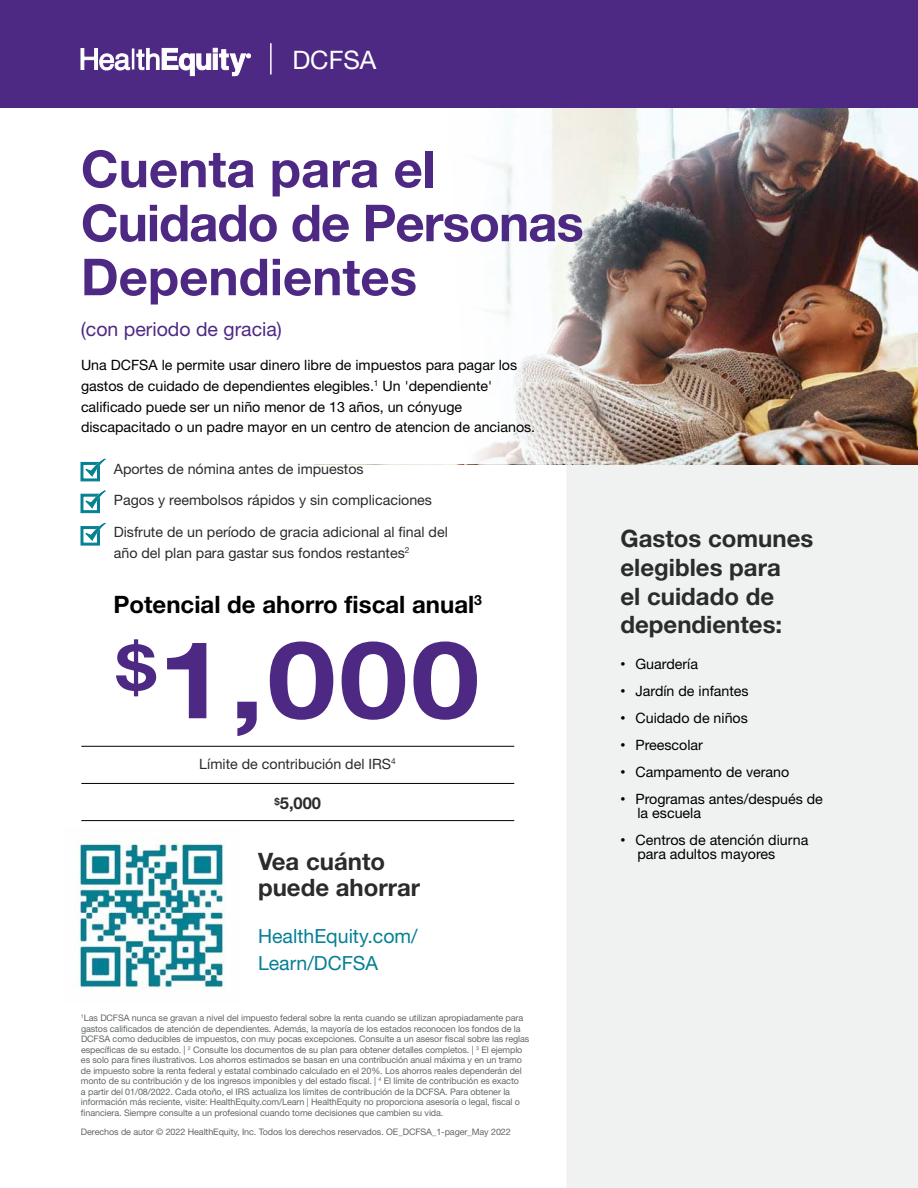
<style>
.page{position:relative;width:918px;height:1188px;background:#fff}
.page>*{position:absolute;margin:0;border:0;box-sizing:border-box;transform-origin:0 0}
.t1{font:700 107.55px "Helvetica Neue LT Pro";color:#4e2984;scale:1.15 1}
.t2{font:700 51px/54px "Helvetica Neue LT Pro";color:#4e2984}
.t3{font:25.5px "Helvetica Neue LT Pro";color:#fff}
.t4{font:700 24px/28.8px "Helvetica Neue LT Pro";color:#2a2c2b}
.t5{font:700 24px "Helvetica Neue LT Pro";color:#000}
.t6{font:19.5px/27px "Helvetica Neue LT Pro";color:#057f93}
.t7{font:19.5px "Helvetica Neue LT Pro";color:#4e2984}
.t8{font:700 16.5px "Helvetica Neue LT Pro";color:#2a2c2b}
.t9{font:14.25px/20.7px "Helvetica Neue LT Pro";color:#000}
.t10{font:14.25px/21px "Helvetica Neue LT Pro";color:#2a2c2b}
.t11{font:9px/10.5px "Helvetica Neue LT Pro";letter-spacing:-.01em;color:#626668}
.s1{font-family:"Arial"}
</style>
<div class="page">
<div style="left:567px;top:364px;width:351px;height:824px;background:#f0f1f1"></div>
<img style="left:648px;top:107px;width:270px;height:357px">
<svg style="left:312px;top:107px;width:336px;height:357px"></svg>
<div style="left:0;top:0;width:918px;height:107px;background:#4e2984"></div>
<img style="left:80px;top:43px;width:192px;height:34px">
<svg style="left:81px;top:459px;width:24px;height:22px"></svg>
<svg style="left:81px;top:491px;width:24px;height:22px"></svg>
<svg style="left:81px;top:523px;width:24px;height:22px"></svg>
<img style="left:76px;top:839px;width:149px;height:150px">
<hr style="left:81px;top:746px;width:433px;height:1px;background:#000">
<hr style="left:81px;top:783px;width:433px;height:1px;background:#000">
<hr style="left:81px;top:820px;width:433px;height:1px;background:#000">
<h3 class="t3" style="left:292px;top:44px;width:86px">DCFSA</h3>
<h2 class="t2" style="left:81px;top:141px;width:504px">Cuenta para el<br>Cuidado de Personas<br>Dependientes</h2>
<h3 class="t7" style="left:81px;top:317px;width:203px">(con periodo de gracia)</h3>
<p class="t9" style="left:81px;top:354px;width:456px">Una DCFSA le permite usar dinero libre de impuestos para pagar los gastos de cuidado de dependientes elegibles.<sup>1</sup> Un 'dependiente' calificado puede ser un niño menor de 13 años, un cónyuge discapacitado o un padre mayor en un centro de atencion de ancianos.</p>
<h3 class="t10" style="left:114px;top:458px;width:251px">Aportes de nómina antes de impuestos</h3>
<h3 class="t10" style="left:114px;top:489px;width:320px">Pagos y reembolsos rápidos y sin complicaciones</h3>
<h3 class="t10" style="left:114px;top:521px;width:336px">Disfrute de un período de gracia adicional al final del año del plan para gastar sus fondos restantes<sup>2</sup></h3>
<h3 class="t5" style="left:114px;top:589px;width:370px">Potencial de ahorro fiscal anual<sup>3</sup></h3>
<h1 class="t1" style="left:116px;top:614px;width:318px"><sup>$</sup>1,000</h1>
<h3 class="t10" style="left:199px;top:753px;width:198px">Límite de contribución del IRS<sup>4</sup></h3>
<h3 class="t8" style="left:275px;top:793px;width:48px"><sup>$</sup>5,000</h3>
<h3 class="t4" style="left:258px;top:849px;width:164px;line-height:25.7px">Vea cuánto puede ahorrar</h3>
<h3 class="t6" style="left:258px;top:922px;width:161px">HealthEquity.com/<br>Learn/DCFSA</h3>
<p class="t11" style="left:81px;top:1012px;width:450px"><sup>1</sup>Las DCFSA nunca se gravan a nivel del impuesto federal sobre la renta cuando se utilizan apropiadamente para gastos calificados de atención de dependientes. Además, la mayoría de los estados reconocen los fondos de la DCFSA como deducibles de impuestos, con muy pocas excepciones. Consulte a un asesor fiscal sobre las reglas específicas de su estado. | <sup>2</sup> Consulte los documentos de su plan para obtener detalles completos. | <sup>3</sup> El ejemplo es solo para fines ilustrativos. Los ahorros estimados se basan en una contribución anual máxima y en un tramo de impuesto sobre la renta federal y estatal combinado calculado en el 20%. Los ahorros reales dependerán del monto de su contribución y de los ingresos imponibles y del estado fiscal. | <sup>4</sup> El límite de contribución es exacto<br>a partir del 01/08/2022. Cada otoño, el IRS actualiza los límites de contribución de la DCFSA. Para obtener la información más reciente, visite: HealthEquity.com/Learn | HealthEquity no proporciona asesoría o legal, fiscal o financiera. Siempre consulte a un profesional cuando tome decisiones que cambien su vida.</p>
<p class="t11" style="left:81px;top:1126px;width:431px">Derechos de autor © 2022 HealthEquity, Inc. Todos los derechos reservados. OE_DCFSA_1-pager_May 2022</p>
<h3 class="t4" style="left:620px;top:524px;width:194px">Gastos comunes elegibles para<br>el cuidado de dependientes:</h3>
<h3 class="t9" style="left:620px;top:653px;width:79px"><span class="s1">•</span> Guardería</h3>
<h3 class="t9" style="left:620px;top:680px;width:130px"><span class="s1">•</span> Jardín de infantes</h3>
<h3 class="t9" style="left:620px;top:707px;width:129px"><span class="s1">•</span> Cuidado de niños</h3>
<h3 class="t9" style="left:620px;top:734px;width:84px"><span class="s1">•</span> Preescolar</h3>
<h3 class="t9" style="left:620px;top:761px;width:170px"><span class="s1">•</span> Campamento de verano</h3>
<h3 class="t9" style="left:637px;top:791px;width:187px;line-height:14.2px;text-indent:-17px"><span class="s1">•</span> Programas antes/después de la escuela</h3>
<h3 class="t9" style="left:638px;top:833px;width:172px;line-height:14.2px;text-indent:-17px"><span class="s1">•</span> Centros de atención diurna para adultos mayores</h3>
</div>
